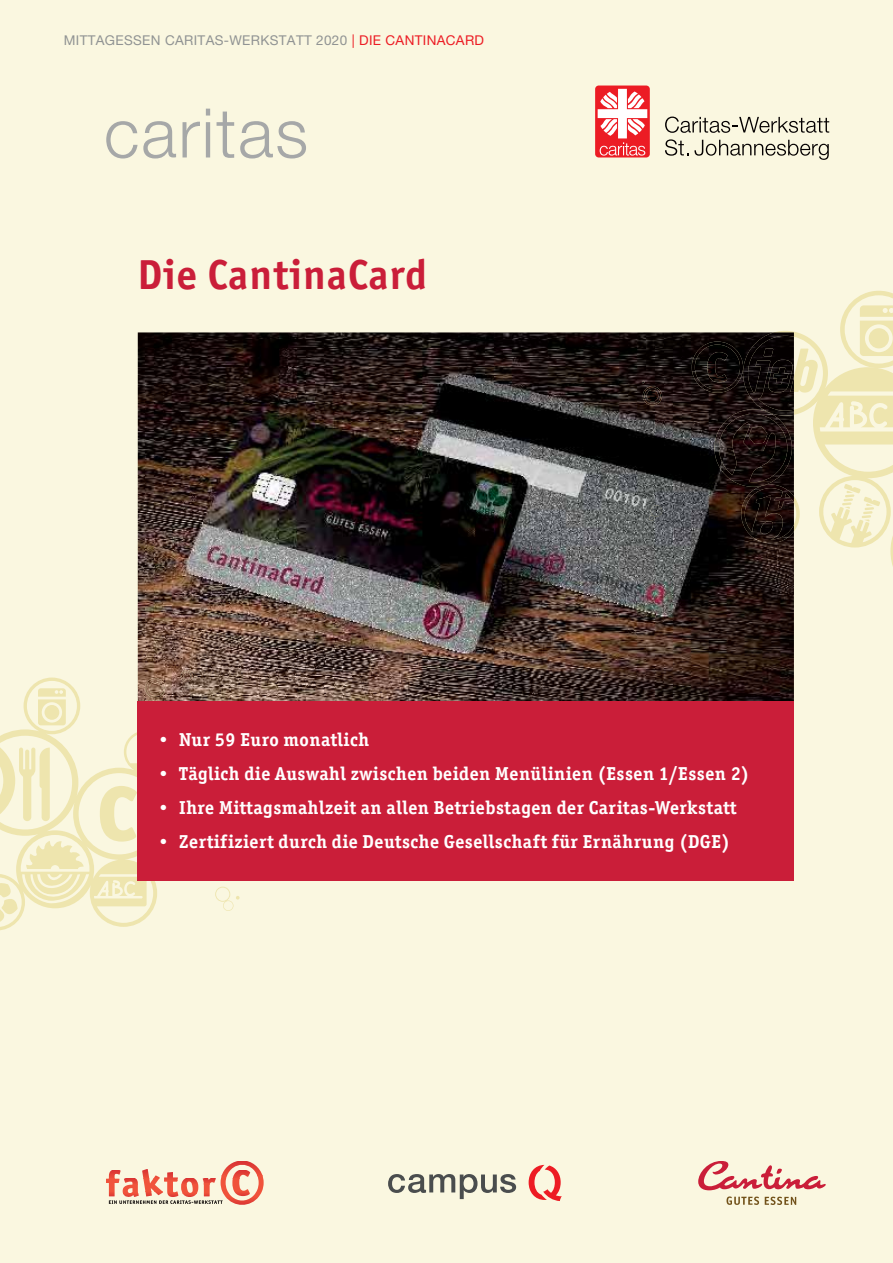
<style>
.page{position:relative;width:893px;height:1263px;background:#faf7e0}
.page>*{position:absolute;margin:0;border:0;box-sizing:border-box;transform-origin:0 0}
.t1{font:700 42px "Officina Sans ITC Std";letter-spacing:.025em;color:#ca1e39}
.t2{font:700 18.75px "Officina Ser ITC Std";letter-spacing:.025em;color:#fff}
.t3{font:13.5px "Helvetica Neue LT Pro";letter-spacing:.025em;color:#909393}
.s1{color:#ec1c24}
</style>
<div class="page">
<svg style="left:0;top:657px;width:240px;height:274px"></svg>
<svg style="left:776px;top:291px;width:117px;height:275px"></svg>
<svg style="left:108px;top:1184px;width:7px;height:7px"></svg>
<svg style="left:144px;top:1184px;width:17px;height:6px"></svg>
<svg style="left:167px;top:1184px;width:6px;height:6px"></svg>
<svg style="left:203px;top:1184px;width:7px;height:6px"></svg>
<svg style="left:123px;top:1184px;width:15px;height:6px"></svg>
<svg style="left:181px;top:1184px;width:17px;height:6px"></svg>
<svg style="left:106px;top:1161px;width:157px;height:23px"></svg>
<svg style="left:221px;top:1176px;width:43px;height:20px"></svg>
<svg style="left:109px;top:1190px;width:150px;height:15px"></svg>
<svg style="left:726px;top:1196px;width:33px;height:9px"></svg>
<svg style="left:765px;top:1197px;width:31px;height:8px"></svg>
<svg style="left:698px;top:1161px;width:128px;height:29px"></svg>
<svg style="left:388px;top:1174px;width:128px;height:25px"></svg>
<svg style="left:529px;top:1165px;width:33px;height:36px"></svg>
<img style="left:138px;top:332px;width:656px;height:369px">
<img style="left:144px;top:670px;width:49px;height:28px">
<img style="left:741px;top:485px;width:53px;height:58px">
<img style="left:714px;top:409px;width:78px;height:78px">
<svg style="left:649px;top:505px;width:13px;height:16px"></svg>
<svg style="left:642px;top:381px;width:20px;height:25px"></svg>
<img style="left:692px;top:342px;width:51px;height:51px">
<img style="left:743px;top:332px;width:51px;height:84px">
<div style="left:137px;top:701px;width:657px;height:180px;background:#ca1e39"></div>
<svg style="left:106px;top:109px;width:200px;height:50px"></svg>
<svg style="left:595px;top:86px;width:55px;height:72px;background:#f3797d"></svg>
<svg style="left:665px;top:117px;width:164px;height:16px"></svg>
<svg style="left:665px;top:139px;width:164px;height:21px"></svg>
<p class="t3" style="left:64px;top:36px;width:422px">MITTAGESSEN CARITAS-WERKSTATT 2020 <span class="s1">| DIE CANTINACARD</span></p>
<h1 class="t1" style="left:137px;top:250px;width:291px">Die CantinaCard</h1>
<p class="t2" style="left:159px;top:732px;width:212px">• Nur 59 Euro monatlich</p>
<p class="t2" style="left:159px;top:766px;width:592px">• Täglich die Auswahl zwischen beiden Menülinien (Essen 1/Essen 2)</p>
<p class="t2" style="left:159px;top:801px;width:579px">• Ihre Mittagsmahlzeit an allen Betriebstagen der Caritas-Werkstatt</p>
<p class="t2" style="left:159px;top:835px;width:573px">• Zertifiziert durch die Deutsche Gesellschaft für Ernährung (DGE)</p>
</div>
